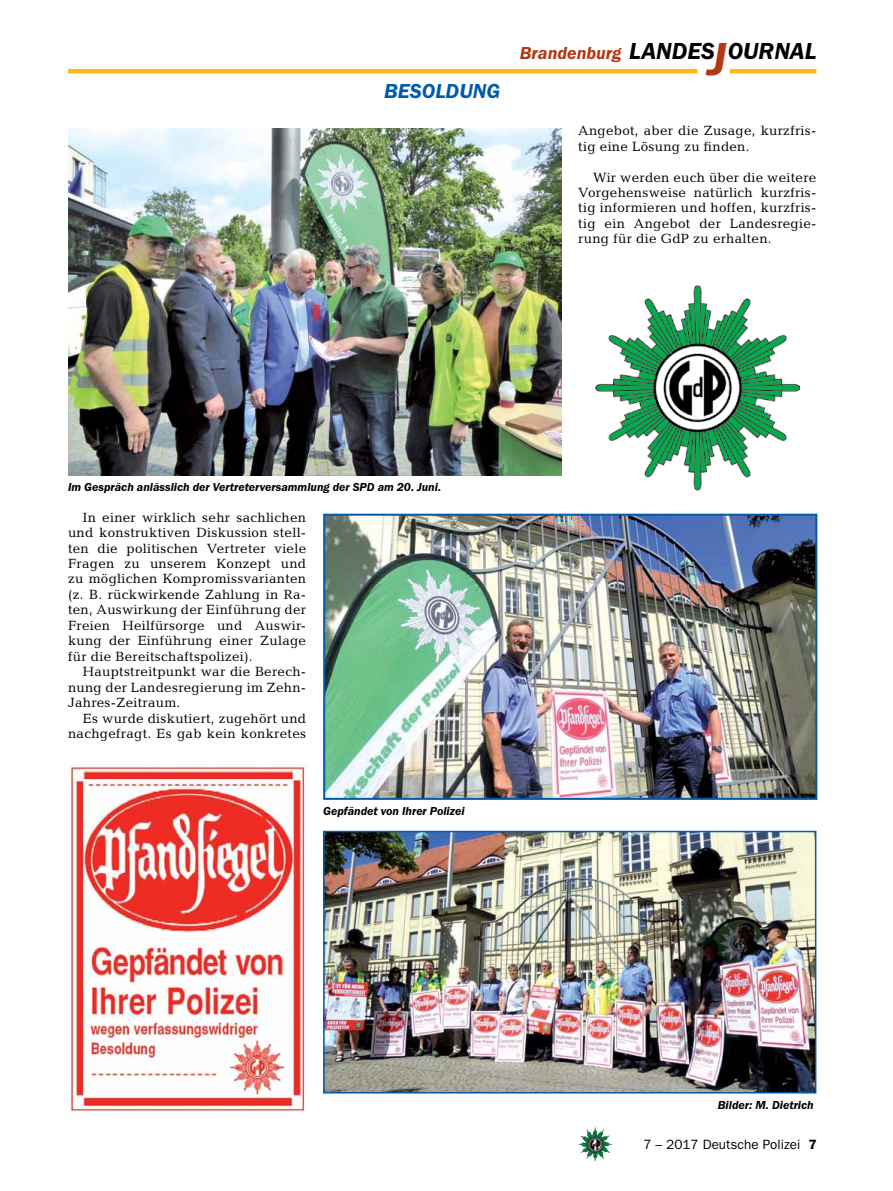
<style>
.page{position:relative;width:893px;height:1191px;background:#fff}
.page>*{position:absolute;margin:0;border:0;box-sizing:border-box;transform-origin:0 0}
.t1{font:italic 600 24px "Franklin Gothic Itc T";color:#000}
.t2{font:italic 600 21px "Franklin Gothic Itc T";color:#005baa}
.t3{font:italic 600 18px "Franklin Gothic Itc T";color:#b33916}
.t4{font:13.5px/15.5px "Candida";letter-spacing:.02em;color:#000;text-align:justify}
.t5{font:13.5px "Franklin Gothic";color:#000}
.t6{font:italic 600 12px "Franklin Gothic Itc T";color:#000}
.s1{font-size:48px;color:#b33916}
.s2{font-weight:600}
</style>
<div class="page">
<img style="left:578px;top:1127px;width:17px;height:25px">
<hr style="left:730px;top:69px;width:86px;height:4px;background:#fdb913">
<hr style="left:68px;top:69px;width:629px;height:4px;background:#fdb913">
<img style="left:326px;top:833px;width:487px;height:257px">
<div style="left:323px;top:830px;width:493px;height:263px;border:2px solid #005baa"></div>
<img style="left:326px;top:517px;width:488px;height:280px">
<div style="left:323px;top:514px;width:494px;height:286px;border:2px solid #005baa"></div>
<img style="left:68px;top:128px;width:493px;height:347px">
<img style="left:68px;top:764px;width:238px;height:349px">
<img style="left:595px;top:285px;width:205px;height:206px">
<h2 class="t2" style="left:384px;top:79px;width:28px">Besoldung</h2>
<h3 class="t3" style="left:520px;top:42px;width:103px">Brandenburg</h3>
<h1 class="t1" style="left:629px;top:37px;width:189px">LANDES<span class="s1">J</span>OURNAL</h1>
<p class="t4" style="left:578px;top:123px;width:240px">Angebot, aber die Zusage, kurzfris&shy;tig eine Lösung zu finden.</p>
<p class="t4" style="left:578px;top:169px;width:240px;text-indent:15px">Wir werden euch über die weitere Vorgehensweise natürlich kurzfris&shy;tig informieren und hoffen, kurzfris&shy;tig ein Angebot der Landesregie&shy;rung für die GdP zu erhalten.</p>
<p class="t6" style="left:68px;top:480px;width:375px">Im Gespräch anlässlich der Vertreterversammlung der SPD am 20. Juni.</p>
<p class="t4" style="left:68px;top:509px;width:240px;text-indent:15px">In einer wirklich sehr sachlichen und konstruktiven Diskussion stell&shy;ten die politischen Vertreter viele Fragen zu unserem Konzept und zu möglichen Kompromissvarianten (z. B. rückwirkende Zahlung in Ra&shy;ten, Auswirkung der Einführung der Freien Heilfürsorge und Auswir&shy;kung der Einführung einer Zulage für die Bereitschaftspolizei).</p>
<p class="t4" style="left:68px;top:664px;width:240px;text-indent:15px">Hauptstreitpunkt war die Berech&shy;nung der Landesregierung im Zehn-Jahres-Zeitraum.</p>
<p class="t4" style="left:68px;top:710px;width:240px;text-align:right">Es wurde diskutiert, zugehört und nachgefragt. Es gab kein konkretes</p>
<p class="t6" style="left:323px;top:804px;width:143px">Gepfändet von Ihrer Polizei</p>
<p class="t6" style="left:718px;top:1098px;width:97px">Bilder: M. Dietrich</p>
<p class="t5" style="left:643px;top:1136px;width:175px">7 – 2017 Deutsche Polizei <span class="s2">7</span></p>
</div>
